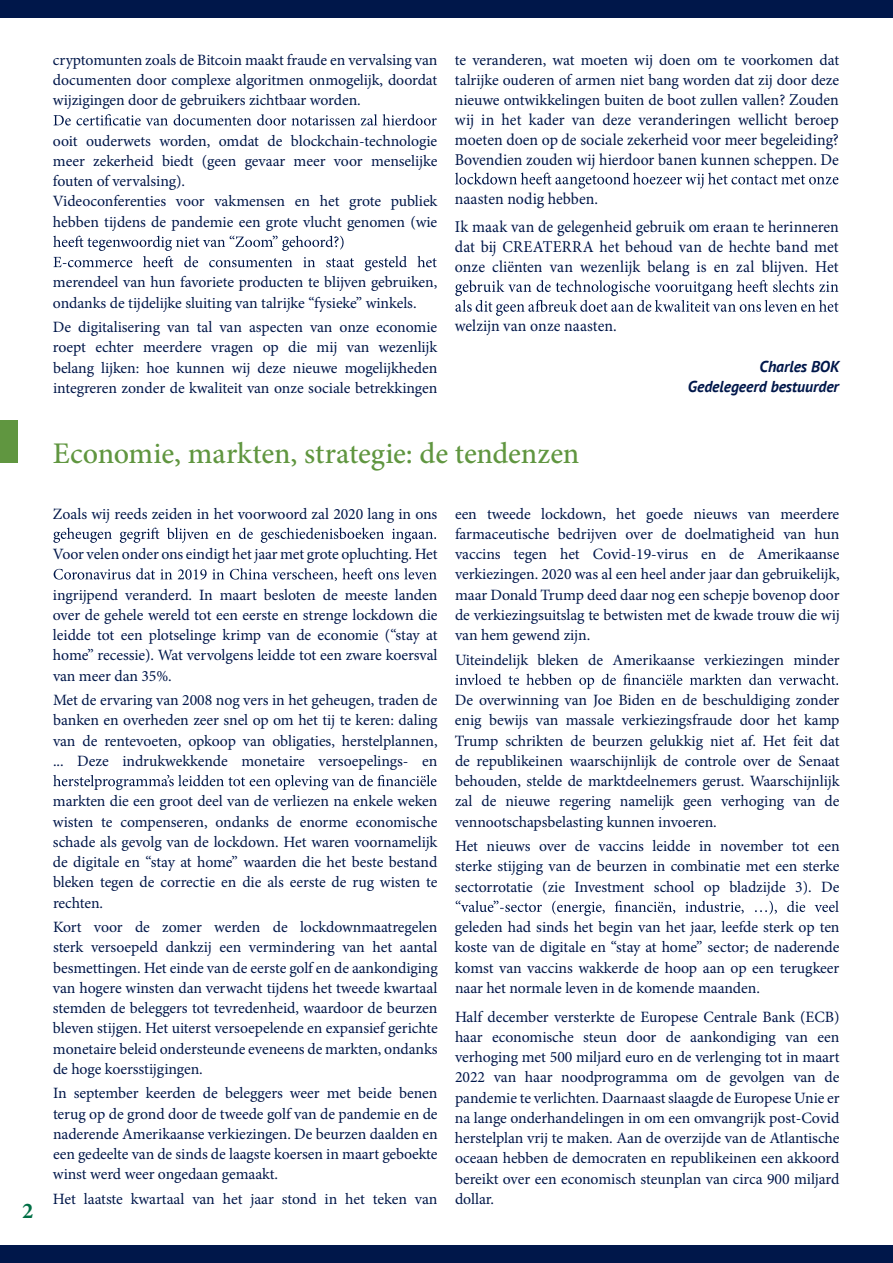
<style>
.page{position:relative;width:893px;height:1263px;background:#fff}
.page>*{position:absolute;margin:0;border:0;box-sizing:border-box;transform-origin:0 0}
.t1{font:500 30px "Minion Pro";letter-spacing:-.005em;color:#609640}
.t2{font:700 22.5px "Minion Pro";color:#016f45}
.t3{font:16.5px/19.8px "Minion Pro";color:#00174a;scale:.96 1}
.t4{font:15.75px/20.2px "Minion Pro";letter-spacing:-.005em;color:#00174a;text-align:justify}
.t5{font:italic 700 15.75px/20.2px "PT Sans";letter-spacing:-.005em;color:#00174a;text-align:right}
.s1{font-size:16.5px}
</style>
<div class="page">
<div style="left:0;top:0;width:893px;height:17px;background:#00174a"></div>
<div style="left:0;top:1246px;width:893px;height:17px;background:#00174a"></div>
<svg style="left:53px;top:528px;width:383px;height:15px"></svg>
<svg style="left:54px;top:568px;width:383px;height:13px"></svg>
<svg style="left:53px;top:775px;width:383px;height:15px"></svg>
<svg style="left:455px;top:674px;width:383px;height:15px"></svg>
<svg style="left:456px;top:900px;width:383px;height:16px"></svg>
<svg style="left:53px;top:114px;width:384px;height:12px"></svg>
<svg style="left:53px;top:236px;width:384px;height:35px"></svg>
<svg style="left:455px;top:173px;width:383px;height:16px"></svg>
<svg style="left:455px;top:280px;width:384px;height:36px"></svg>
<div style="left:0;top:420px;width:17px;height:42px;background:#609640"></div>
<h2 class="t2" style="left:22px;top:1194px;width:13px">2</h2>
<p class="t4" style="left:53px;top:50px;width:386px">cryptomunten zoals de Bitcoin maakt fraude en vervalsing van documenten door complexe algoritmen onmogelijk, doordat wijzigingen door de gebruikers zichtbaar worden.</p>
<p class="t4" style="left:53px;top:131px;width:386px;text-align:left">ooit ouderwets worden, omdat de blockchain-technologie meer zekerheid biedt (geen gevaar meer voor menselijke fouten of vervalsing).<br>Videoconferenties voor vakmensen en het grote publiek hebben tijdens de pandemie een grote vlucht genomen (wie</p>
<p class="t4" style="left:53px;top:272px;width:386px">merendeel van hun favoriete producten te blijven gebruiken, ondanks de tijdelijke sluiting van talrijke “fysieke” winkels.</p>
<p class="t4" style="left:53px;top:317px;width:386px">De digitalisering van tal van aspecten van onze economie roept echter meerdere vragen op die mij van wezenlijk belang lijken: hoe kunnen wij deze nieuwe mogelijkheden integreren zonder de kwaliteit van onze sociale betrekkingen</p>
<p class="t4" style="left:455px;top:50px;width:386px">te veranderen, wat moeten wij doen om te voorkomen dat talrijke ouderen of armen niet bang worden dat zij door deze nieuwe ontwikkelingen buiten de boot zullen vallen? <span class="s1">Zouden</span></p>
<p class="t3" style="left:455px;top:110px;width:402px;text-align:justify">wij in het kader van deze veranderingen wellicht beroep moeten doen op de sociale zekerheid voor meer begeleiding?<br>Bovendien zouden wij hierdoor banen kunnen scheppen. De</p>
<p class="t3" style="left:455px;top:185px;width:401px;line-height:28.3px">naasten nodig hebben.<br>Ik maak van de gelegenheid gebruik om eraan te herinneren</p>
<p class="t3" style="left:455px;top:237px;width:401px">dat bij CREATERRA het behoud van de hechte band met onze cliënten van wezenlijk belang is en zal blijven. Het</p>
<p class="t3" style="left:455px;top:316px;width:170px">welzijn van onze naasten.</p>
<p class="t5" style="left:688px;top:356px;width:153px">Charles BOK<br>Gedelegeerd bestuurder</p>
<h1 class="t1" style="left:53px;top:433px;width:528px">Economie, markten, strategie: de tendenzen</h1>
<p class="t4" style="left:53px;top:503px;width:386px">Zoals wij reeds zeiden in het voorwoord zal 2020 lang in ons</p>
<p class="t4" style="left:53px;top:544px;width:386px">Voor velen onder ons eindigt het jaar met grote opluchting. Het</p>
<p class="t4" style="left:53px;top:584px;width:386px">ingrijpend veranderd. In maart besloten de meeste landen over de gehele wereld tot een eerste en strenge lockdown die leidde tot een plotselinge krimp van de economie (“stay at home” recessie). Wat vervolgens leidde tot een zware koersval van meer dan 35%.</p>
<p class="t4" style="left:53px;top:690px;width:386px">Met de ervaring van 2008 nog vers in het geheugen, traden de banken en overheden zeer snel op om het tij te keren: daling van de rentevoeten, opkoop van obligaties, herstelplannen, ... Deze indrukwekkende monetaire versoepelings- en</p>
<p class="t4" style="left:53px;top:791px;width:386px">markten die een groot deel van de verliezen na enkele weken wisten te compenseren, ondanks de enorme economische schade als gevolg van de lockdown. Het waren voornamelijk de digitale en “stay at home” waarden die het beste bestand bleken tegen de correctie en die als eerste de rug wisten te rechten.</p>
<p class="t4" style="left:53px;top:917px;width:386px">Kort voor de zomer werden de lockdownmaatregelen sterk versoepeld dankzij een vermindering van het aantal besmettingen. Het einde van de eerste golf en de aankondiging van hogere winsten dan verwacht tijdens het tweede kwartaal stemden de beleggers tot tevredenheid, waardoor de beurzen bleven stijgen. Het uiterst versoepelende en expansief gerichte monetaire beleid ondersteunde eveneens de markten, ondanks de hoge koersstijgingen.</p>
<p class="t4" style="left:53px;top:1083px;width:386px">In september keerden de beleggers weer met beide benen terug op de grond door de tweede golf van de pandemie en de naderende Amerikaanse verkiezingen. De beurzen daalden en een gedeelte van de sinds de laagste koersen in maart geboekte winst werd weer ongedaan gemaakt.</p>
<p class="t4" style="left:53px;top:1189px;width:386px">Het laatste kwartaal van het jaar stond in het teken van</p>
<p class="t4" style="left:455px;top:503px;width:386px">een tweede lockdown, het goede nieuws van meerdere farmaceutische bedrijven over de doelmatigheid van hun vaccins tegen het Covid-19-virus en de Amerikaanse verkiezingen. 2020 was al een heel ander jaar dan gebruikelijk, maar Donald Trump deed daar nog een schepje bovenop door de verkiezingsuitslag te betwisten met de kwade trouw die wij van hem gewend zijn.</p>
<p class="t4" style="left:455px;top:649px;width:386px">Uiteindelijk bleken de Amerikaanse verkiezingen minder</p>
<p class="t4" style="left:455px;top:690px;width:386px">De overwinning van Joe Biden en de beschuldiging zonder enig bewijs van massale verkiezingsfraude door het kamp Trump schrikten de beurzen gelukkig niet af. Het feit dat de republikeinen waarschijnlijk de controle over de Senaat behouden, stelde de marktdeelnemers gerust. Waarschijnlijk zal de nieuwe regering namelijk geen verhoging van de vennootschapsbelasting kunnen invoeren.</p>
<p class="t4" style="left:455px;top:836px;width:386px">Het nieuws over de vaccins leidde in november tot een sterke stijging van de beurzen in combinatie met een sterke sectorrotatie (zie Investment school op bladzijde 3). De</p>
<p class="t4" style="left:455px;top:917px;width:386px">geleden had sinds het begin van het jaar, leefde sterk op ten koste van de digitale en “stay at home” sector; de naderende komst van vaccins wakkerde de hoop aan op een terugkeer naar het normale leven in de komende maanden.</p>
<p class="t4" style="left:455px;top:1006px;width:386px">Half december versterkte de Europese Centrale Bank (ECB) haar economische steun door de aankondiging van een verhoging met 500 miljard euro en de verlenging tot in maart 2022 van haar noodprogramma om de gevolgen van de pandemie te verlichten. Daarnaast slaagde de Europese Unie er na lange onderhandelingen in om een omvangrijk post-Covid herstelplan vrij te maken. Aan de overzijde van de Atlantische oceaan hebben de democraten en republikeinen een akkoord bereikt over een economisch steunplan van circa 900 miljard dollar.</p>
</div>
